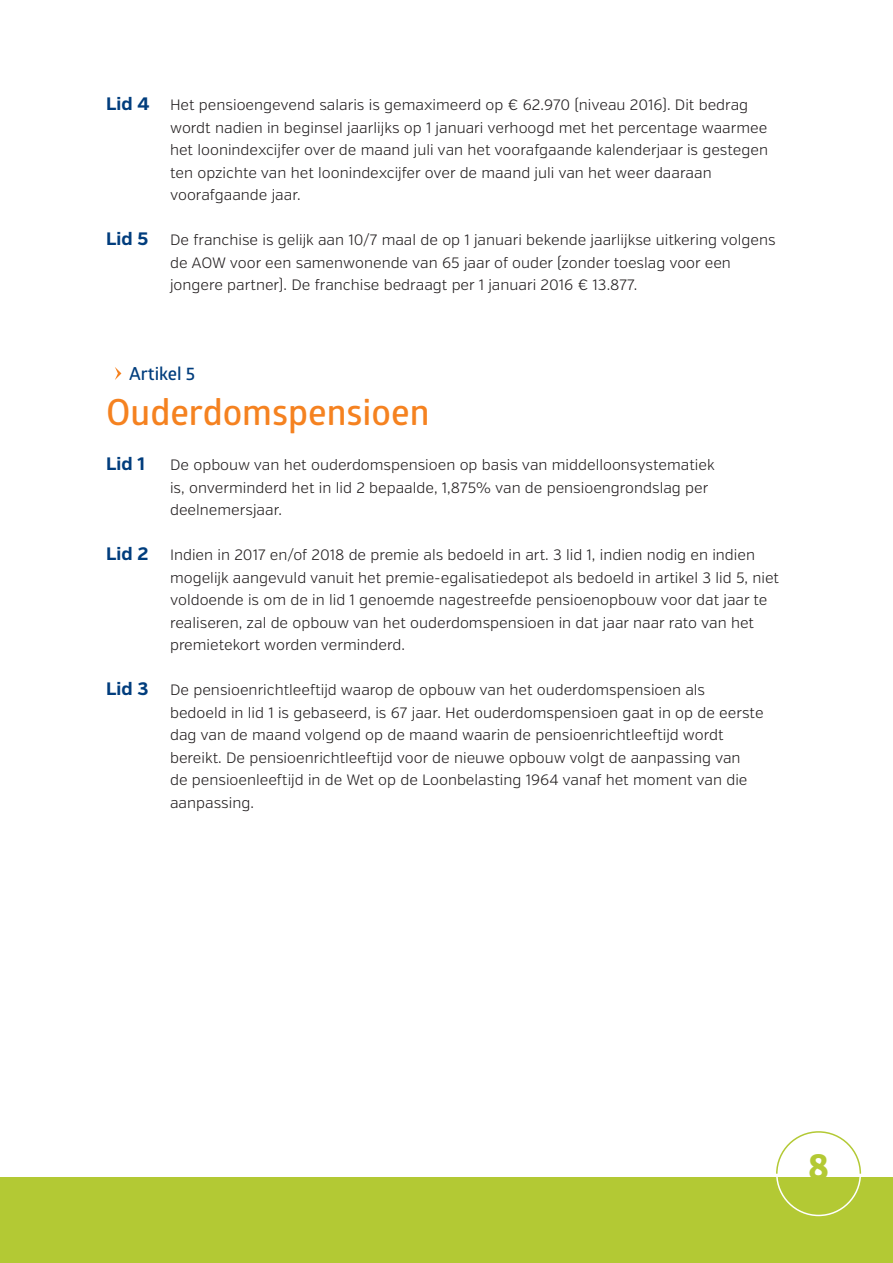
<style>
.page{position:relative;width:893px;height:1263px;background:#fff}
.page>*{position:absolute;margin:0;border:0;box-sizing:border-box;transform-origin:0 0}
.Article_Title{font:600 36px "Glober";color:#f58220}
.t1{font:700 36px "Globerx";color:#b3c934}
.Article_Title_PRE{font:600 18px "Glober";color:#013d7d}
.BodyText_Lid{font:700 18px "Verb";color:#013d7d}
.BodyText_Lid-2{font:300 15px/22.5px "Verb";color:#231f20}
.s1{font-weight:700;font-size:18px;color:#013d7d}
</style>
<div class="page">
<div style="left:0;top:1178px;width:893px;height:85px;background:#b3c934"></div>
<svg style="left:776px;top:1131px;width:86px;height:43px"></svg>
<svg style="left:115px;top:367px;width:6px;height:13px"></svg>
<p class="BodyText_Lid-2" style="left:170px;top:94px;width:599px;text-indent:-64px"><span class="s1">Lid 4</span> Het pensioengevend salaris is gemaximeerd op € 62.970 (niveau 2016). Dit bedrag wordt nadien in beginsel jaarlijks op 1 januari verhoogd met het percentage waarmee het loonindexcijfer over de maand juli van het voorafgaande kalenderjaar is gestegen ten opzichte van het loonindexcijfer over de maand juli van het weer daaraan voorafgaande jaar.</p>
<p class="BodyText_Lid-2" style="left:170px;top:229px;width:607px;text-indent:-64px"><span class="s1">Lid 5</span> De franchise is gelijk aan 10/7 maal de op 1 januari bekende jaarlijkse uitkering volgens de AOW voor een samenwonende van 65 jaar of ouder (zonder toeslag voor een jongere partner). De franchise bedraagt per 1 januari 2016 € 13.877.</p>
<p class="Article_Title_PRE" style="left:129px;top:361px;width:68px">Artikel 5</p>
<p class="Article_Title" style="left:106px;top:387px;width:325px">Ouderdomspensioen</p>
<p class="BodyText_Lid" style="left:106px;top:453px;width:40px">Lid 1</p>
<p class="BodyText_Lid-2" style="left:170px;top:454px;width:546px">De opbouw van het ouderdomspensioen op basis van middelloonsystematiek is, onverminderd het in lid 2 bepaalde, 1,875% van de pensioengrondslag per deelnemersjaar.</p>
<p class="BodyText_Lid-2" style="left:170px;top:544px;width:610px;text-indent:-64px"><span class="s1">Lid 2</span> Indien in 2017 en/of 2018 de premie als bedoeld in art. 3 lid 1, indien nodig en indien mogelijk aangevuld vanuit het premie-egalisatiedepot als bedoeld in artikel 3 lid 5, niet voldoende is om de in lid 1 genoemde nagestreefde pensioenopbouw voor dat jaar te realiseren, zal de opbouw van het ouderdomspensioen in dat jaar naar rato van het premietekort worden verminderd.</p>
<p class="BodyText_Lid-2" style="left:170px;top:679px;width:595px;text-indent:-64px"><span class="s1">Lid 3</span> De pensioenrichtleeftijd waarop de opbouw van het ouderdomspensioen als bedoeld in lid 1 is gebaseerd, is 67 jaar. Het ouderdomspensioen gaat in op de eerste dag van de maand volgend op de maand waarin de pensioenrichtleeftijd wordt bereikt. De pensioenrichtleeftijd voor de nieuwe opbouw volgt de aanpassing van<br>de pensioenleeftijd in de Wet op de Loonbelasting 1964 vanaf het moment van die aanpassing.</p>
<h1 class="t1" style="left:808px;top:1140px;width:22px">8</h1>
</div>
